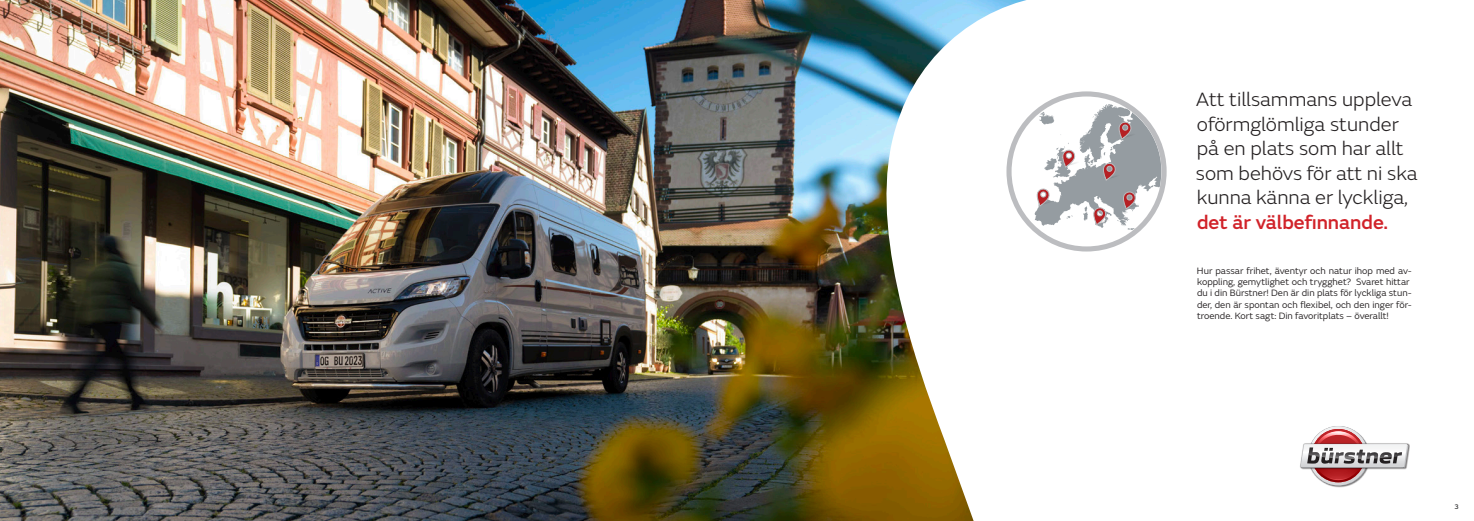
<style>
.page{position:relative;width:1474px;height:521px;background:#fff}
.page>*{position:absolute;margin:0;border:0;box-sizing:border-box;transform-origin:0 0}
.t1{font:300 20.12px/24.5px "FS Emeric";color:#231f20}
.t2{font:500 20.12px "FS Emeric";color:#d1232a}
.t3{font:9.62px/11.4px "FS Emeric";color:#231f20}
.t4{font:500 7px "FS Emeric";color:#3e3e3f}
</style>
<div class="page">
<img style="left:0;top:0;width:866px;height:521px">
<svg style="left:866px;top:0;width:301px;height:521px"></svg>
<svg style="left:1300px;top:426px;width:108px;height:62px"></svg>
<div style="left:1012px;top:97px;width:149px;height:149px;background:#fff;border-radius:50%"></div>
<div style="left:1006px;top:91px;width:160px;height:160px;border:5px solid #bcbdc0;border-radius:50%"></div>
<svg style="left:1034px;top:97px;width:127px;height:133px"></svg>
<h1 class="t1" style="left:1195px;top:86px;width:223px">Att tillsammans uppleva oförmglömliga stunder på en plats som har allt som behövs för att ni ska kunna känna er lyckliga,</h1>
<h1 class="t2" style="left:1197px;top:207px;width:193px">det är välbefinnande.</h1>
<p class="t3" style="left:1196px;top:264px;width:216px">Hur passar frihet, äventyr och natur ihop med av&shy;koppling, gemytlighet och trygghet? Svaret hittar du i din Bürstner! Den är din plats för lyckliga stun&shy;der, den är spontan och flexibel, och den inger för&shy;troende. Kort sagt: Din favoritplats – överallt!</p>
<p class="t4" style="left:1454px;top:501px;width:6px">3</p>
</div>
